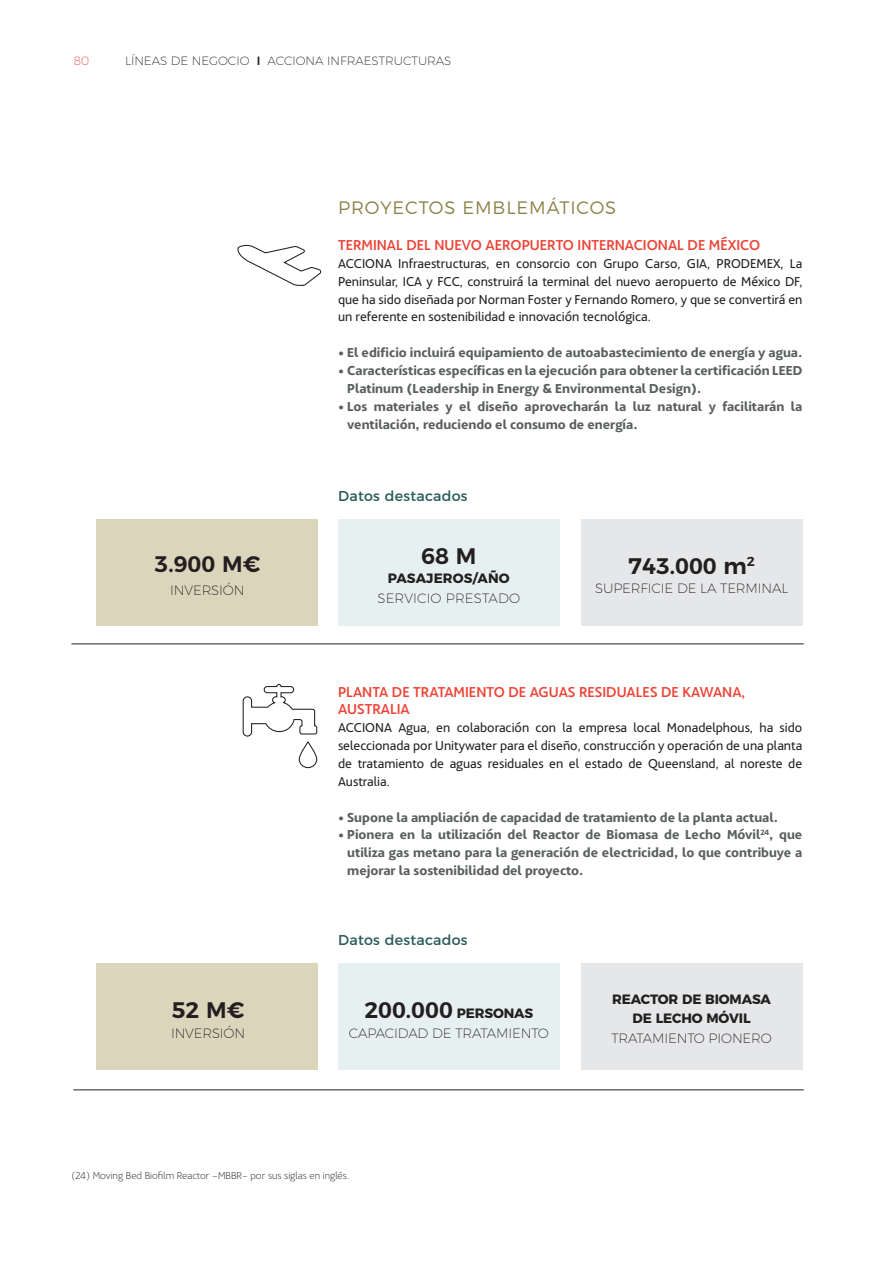
<style>
.page{position:relative;width:893px;height:1263px;background:#fff}
.page>*{position:absolute;margin:0;border:0;box-sizing:border-box;transform-origin:0 0}
.t1{font:600 22.5px "Montserrat";color:#231f20}
._03_SUBTITULO{font:300 18px "Montserrat";letter-spacing:.05em;color:#8c8249}
._03_LADILLO{font:500 15px/17.9px "Acciona";color:#ee4234}
._60_TITULAR_TABLA_GR{font:14.25px "Montserrat";letter-spacing:.02em;color:#265958}
._02_TEXTO_GENERAL{font:700 13.5px/17.9px "Acciona";color:#5a5e5f}
._02_TEXTO_GENERAL-2{font:13.5px/17.9px "Acciona";color:#231f20;text-align:justify}
.t2{font:200 13.5px/19.5px "Montserrat";letter-spacing:-.01em;color:#231f20;text-align:center}
.t3{font:700 13.5px/19.5px "Montserrat";letter-spacing:-.01em;color:#231f20;text-align:center}
.t4{font:200 13.5px/19.5px "Montserrat";letter-spacing:.01em;color:#231f20;text-align:center}
.t5{font:200 12px "Montserrat";color:#231f20}
.t6{font:200 12px "Montserrat";color:#ee4234}
._63_NOTA_GRAFICO_Y_T{font:300 10.5px "Acciona";color:#231f20}
.s1{font-weight:500}
.s2{font-weight:700}
.s3{font-weight:600;font-size:22.5px}
.s4{font-weight:200}
</style>
<div class="page">
<svg style="left:237px;top:244px;width:85px;height:42px"></svg>
<div style="left:338px;top:519px;width:221px;height:107px;background:#e7f0f0"></div>
<div style="left:338px;top:963px;width:221px;height:107px;background:#e7f0f0"></div>
<div style="left:97px;top:519px;width:221px;height:107px;background:#dad5bb"></div>
<div style="left:97px;top:963px;width:221px;height:107px;background:#dad5bb"></div>
<div style="left:581px;top:519px;width:221px;height:107px;background:#e6e7e9"></div>
<div style="left:581px;top:963px;width:221px;height:107px;background:#e6e7e9"></div>
<hr style="left:71px;top:643px;width:733px;height:1px;background:#231f20">
<hr style="left:73px;top:1089px;width:731px;height:1px;background:#231f20">
<svg style="left:242px;top:684px;width:76px;height:53px"></svg>
<div style="left:299px;top:741px;width:18px;height:27px;border:1px solid #231f20;border-radius:9px"></div>
<p class="t6" style="left:74px;top:52px;width:17px">80</p>
<p class="t5" style="left:125px;top:52px;width:328px">LÍNEAS DE NEGOCIO <span class="s1">I</span> ACCIONA INFRAESTRUCTURAS</p>
<p class="_03_SUBTITULO" style="left:338px;top:193px;width:280px">PROYECTOS EMBLEMÁTICOS</p>
<p class="_03_LADILLO" style="left:338px;top:235px;width:424px">TERMINAL DEL NUEVO AEROPUERTO INTERNACIONAL DE MÉXICO</p>
<p class="_02_TEXTO_GENERAL-2" style="left:338px;top:253px;width:466px">ACCIONA Infraestructuras, en consorcio con Grupo Carso, GIA, PRODEMEX, La Peninsular, ICA y FCC, construirá la terminal del nuevo aeropuerto de México DF, que ha sido diseñada por Norman Foster y Fernando Romero, y que se convertirá en un referente en sostenibilidad e innovación tecnológica.</p>
<p class="_02_TEXTO_GENERAL" style="left:338px;top:342px;width:466px">• El edificio incluirá equipamiento de autoabastecimiento de energía y agua.</p>
<p class="_02_TEXTO_GENERAL" style="left:347px;top:360px;width:457px;text-indent:-9px">• Características específicas en la ejecución para obtener la certificación LEED<br>Platinum (Leadership in Energy &amp; Environmental Design).</p>
<p class="_02_TEXTO_GENERAL" style="left:347px;top:396px;width:457px;text-indent:-9px">• Los materiales y el diseño aprovecharán la luz natural y facilitarán la ventilación, reduciendo el consumo de energía.</p>
<p class="t1" style="left:155px;top:545px;width:107px">3.900 M€</p>
<p class="t2" style="left:170px;top:579px;width:76px">INVERSIÓN</p>
<p class="t1" style="left:172px;top:992px;width:74px">52 M€</p>
<p class="t2" style="left:171px;top:1022px;width:76px">INVERSIÓN</p>
<p class="_60_TITULAR_TABLA_GR" style="left:338px;top:484px;width:131px">Datos destacados</p>
<p class="t1" style="left:421px;top:538px;width:57px">68 M</p>
<p class="t4" style="left:377px;top:568px;width:144px"><span class="s2">PASAJEROS/AÑO<br></span>SERVICIO PRESTADO</p>
<p class="t1" style="left:628px;top:547px;width:128px">743.000 m<sup>2</sup></p>
<p class="t2" style="left:595px;top:577px;width:194px">SUPERFICIE DE LA TERMINAL</p>
<p class="_03_LADILLO" style="left:338px;top:681px;width:409px">PLANTA DE TRATAMIENTO DE AGUAS RESIDUALES DE KAWANA,<br>AUSTRALIA</p>
<p class="_02_TEXTO_GENERAL-2" style="left:338px;top:718px;width:466px">ACCIONA Agua, en colaboración con la empresa local Monadelphous, ha sido seleccionada por Unitywater para el diseño, construcción y operación de una planta de tratamiento de aguas residuales en el estado de Queensland, al noreste de Australia.</p>
<p class="_02_TEXTO_GENERAL" style="left:338px;top:807px;width:442px">• Supone la ampliación de capacidad de tratamiento de la planta actual.</p>
<p class="_02_TEXTO_GENERAL" style="left:347px;top:825px;width:457px;text-align:justify;text-indent:-9px">• Pionera en la utilización del Reactor de Biomasa de Lecho Móvil<sup>24</sup>, que utiliza gas metano para la generación de electricidad, lo que contribuye a mejorar la sostenibilidad del proyecto.</p>
<p class="_60_TITULAR_TABLA_GR" style="left:338px;top:928px;width:131px">Datos destacados</p>
<p class="t2" style="left:349px;top:1002px;width:202px"><span class="s3">200.000</span> <span class="s2">PERSONAS<br></span>CAPACIDAD DE TRATAMIENTO</p>
<p class="t3" style="left:611px;top:988px;width:162px">REACTOR DE BIOMASA<br>DE LECHO MÓVIL<br><span class="s4">TRATAMIENTO PIONERO</span></p>
<p class="_63_NOTA_GRAFICO_Y_T" style="left:71px;top:1168px;width:279px">(24) Moving Bed Biofilm Reactor –MBBR– por sus siglas en inglés.</p>
</div>
